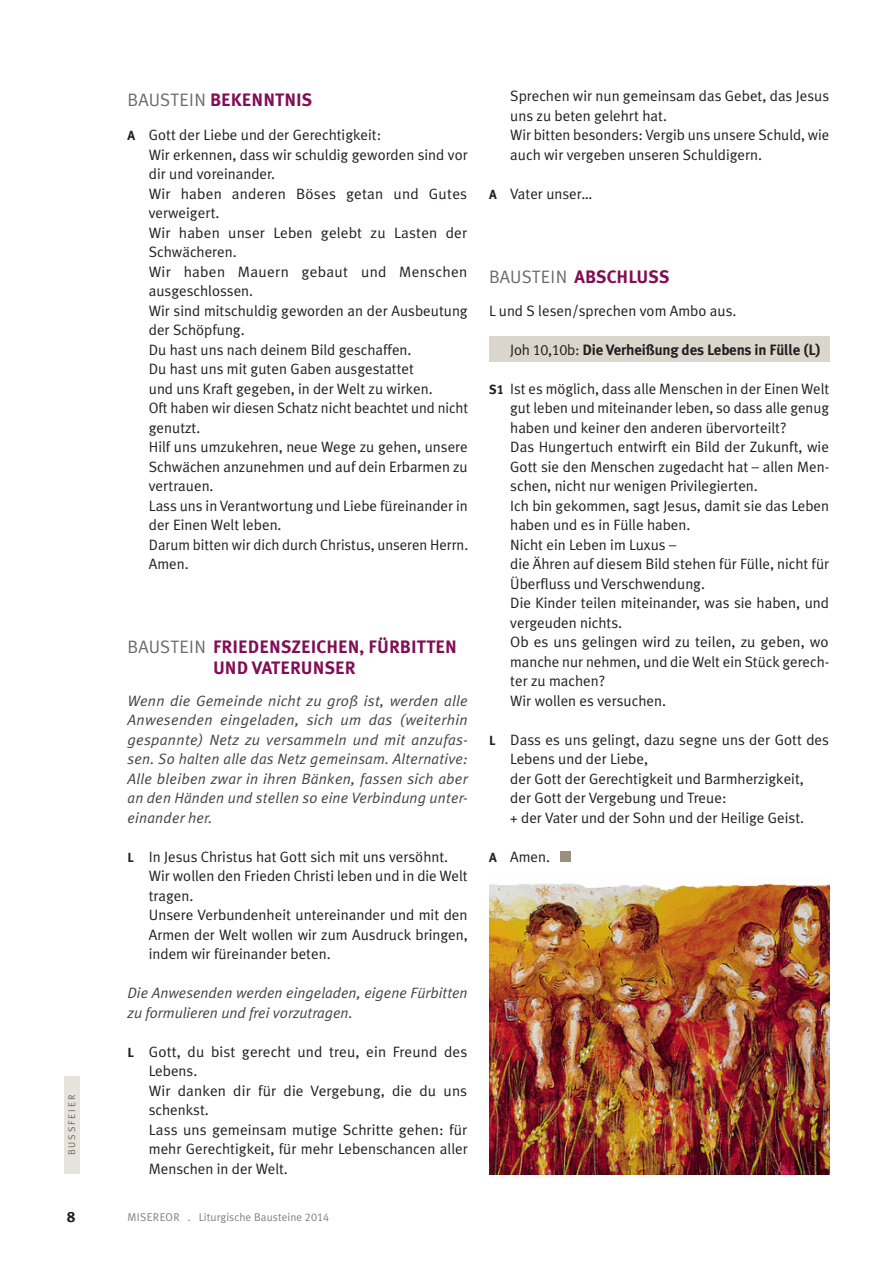
<style>
.page{position:relative;width:893px;height:1263px;background:#fff}
.page>*{position:absolute;margin:0;border:0;box-sizing:border-box;transform-origin:0 0}
.t1{font:700 18px/21px "Meta Plus";color:#810e54}
.t2{font:15px/19.5px "Meta Plus Normal";color:#231f20}
.t3{font:italic 15px/19.5px "Meta Plus Normal";color:#434343;text-align:justify}
.t4{font:700 15px "Meta Plus";letter-spacing:-.015em;color:#231f20}
.t5{font:15px "Meta Plus Bold Caps";color:#231f20}
.t6{font:11.25px "Meta Plus Normal";letter-spacing:.01em;color:#808080}
.t7{font:9.75px "Meta Plus Normal";letter-spacing:.2em;color:#6f6c5c}
.s1{font-family:"Meta Plus Normal";font-weight:400;color:#6b6b6b}
.s2{font-family:"Meta Plus";font-weight:700;font-size:13.2px}
.s3{font-family:"Meta Plus Normal Caps"}
.s4{font-family:"Meta Plus Normal";font-weight:400}
.s5{font-family:"Meta Plus Normal Caps";font-weight:400}
.s6{font-family:"Meta Plus Bold Caps";font-size:13.2px}
</style>
<div class="page">
<div style="left:64px;top:1076px;width:15px;height:98px;background:#e6e2dc"></div>
<div style="left:489px;top:336px;width:340px;height:25px;background:#dad6ce"></div>
<img style="left:489px;top:893px;width:340px;height:281px">
<div style="left:560px;top:851px;width:11px;height:11px;background:#98927d"></div>
<img style="left:489px;top:883px;width:341px;height:10px">
<p class="t7" style="left:68px;top:1155px;width:62px;rotate:-90deg">BUSSFEIER</p>
<p class="t1" style="left:128px;top:90px;width:186px"><span class="s1">BAUSTEIN</span> BEKENNTNIS</p>
<p class="t2" style="left:149px;top:126px;width:321px;text-indent:-21px"><span class="s2">A</span> Gott der Liebe und der Gerechtigkeit:<br>Wir erkennen, dass wir schuldig geworden sind vor dir und voreinander.<br>Wir haben anderen Böses getan und Gutes verweigert.<br>Wir haben unser Leben gelebt zu Lasten der<br>Schwächeren.<br>Wir haben Mauern gebaut und Menschen ausgeschlossen.<br>Wir sind mitschuldig geworden an der Ausbeutung der Schöpfung.<br>Du hast uns nach deinem Bild geschaffen.<br>Du hast uns mit guten Gaben ausgestattet<br>und uns Kraft gegeben, in der Welt zu wirken.<br>Oft haben wir diesen Schatz nicht beachtet und nicht genutzt.<br>Hilf uns umzukehren, neue Wege zu gehen, unsere<br>Schwächen anzunehmen und auf dein Erbarmen zu vertrauen.<br>Lass uns in Verantwortung und Liebe füreinander in der Einen Welt leben.<br>Darum bitten wir dich durch Christus, unseren Herrn.<br>Amen.</p>
<p class="t1" style="left:213px;top:638px;width:245px;text-indent:-86px"><span class="s1">BAUSTEIN</span> FRIEDENSZEICHEN, FÜRBITTEN<br>UND VATERUNSER</p>
<p class="t3" style="left:128px;top:692px;width:342px">Wenn die Gemeinde nicht zu groß ist, werden alle Anwesenden eingeladen, sich um das (weiterhin gespannte) Netz zu versammeln und mit anzufas&shy;sen. So halten alle das Netz gemeinsam. Alternative:<br>Alle bleiben zwar in ihren Bänken, fassen sich aber an den Händen und stellen so eine Verbindung unter&shy;einander her.</p>
<p class="t2" style="left:149px;top:848px;width:320px;text-indent:-21px"><span class="s2">L</span> In Jesus Christus hat Gott sich mit uns versöhnt.<br>Wir wollen den Frieden Christi leben und in die Welt tragen.<br>Unsere Verbundenheit untereinander und mit den Armen der Welt wollen wir zum Ausdruck bringen, indem wir füreinander beten.</p>
<p class="t3" style="left:128px;top:984px;width:342px">Die Anwesenden werden eingeladen, eigene Fürbitten zu formulieren und frei vorzutragen.</p>
<p class="t2" style="left:149px;top:1043px;width:320px;text-indent:-21px"><span class="s2">L</span> Gott, du bist gerecht und treu, ein Freund des<br>Lebens.<br>Wir danken dir für die Vergebung, die du uns schenkst.<br>Lass uns gemeinsam mutige Schritte gehen: für mehr Gerechtigkeit, für mehr Lebenschancen aller<br>Menschen in der Welt.</p>
<p class="t5" style="left:67px;top:1207px;width:10px">8</p>
<p class="t6" style="left:128px;top:1213px;width:203px">MISEREOR . Liturgische Bausteine <span class="s3">2014</span></p>
<p class="t2" style="left:510px;top:87px;width:321px">Sprechen wir nun gemeinsam das Gebet, das Jesus uns zu beten gelehrt hat.<br>Wir bitten besonders: Vergib uns unsere Schuld, wie auch wir vergeben unseren Schuldigern.</p>
<p class="t2" style="left:489px;top:185px;width:105px"><span class="s2">A</span> Vater unser…</p>
<p class="t1" style="left:489px;top:267px;width:182px"><span class="s1">BAUSTEIN</span> ABSCHLUSS</p>
<p class="t2" style="left:489px;top:302px;width:249px">L und S lesen/sprechen vom Ambo aus.</p>
<p class="t4" style="left:510px;top:344px;width:312px"><span class="s4">Joh</span> <span class="s5">10</span><span class="s4">,</span><span class="s5">10</span><span class="s4">b:</span> Die Verheißung des Lebens in Fülle (L)</p>
<p class="t2" style="left:510px;top:380px;width:320px;text-indent:-21px"><span class="s2">S</span><span class="s6">1</span> Ist es möglich, dass alle Menschen in der Einen Welt gut leben und miteinander leben, so dass alle genug haben und keiner den anderen übervorteilt?<br>Das Hungertuch entwirft ein Bild der Zukunft, wie Gott sie den Menschen zugedacht hat – allen Men&shy;schen, nicht nur wenigen Privilegierten.<br>Ich bin gekommen, sagt Jesus, damit sie das Leben haben und es in Fülle haben.<br>Nicht ein Leben im Luxus –<br>die Ähren auf diesem Bild stehen für Fülle, nicht für Überfluss und Verschwendung.<br>Die Kinder teilen miteinander, was sie haben, und vergeuden nichts.<br>Ob es uns gelingen wird zu teilen, zu geben, wo manche nur nehmen, und die Welt ein Stück gerech&shy;ter zu machen?<br>Wir wollen es versuchen.</p>
<p class="t2" style="left:510px;top:731px;width:320px;text-indent:-21px"><span class="s2">L</span> Dass es uns gelingt, dazu segne uns der Gott des Lebens und der Liebe,<br>der Gott der Gerechtigkeit und Barmherzigkeit,<br>der Gott der Vergebung und Treue:<br>+ der Vater und der Sohn und der Heilige Geist.</p>
<p class="t2" style="left:489px;top:848px;width:63px"><span class="s2">A</span> Amen.</p>
</div>
